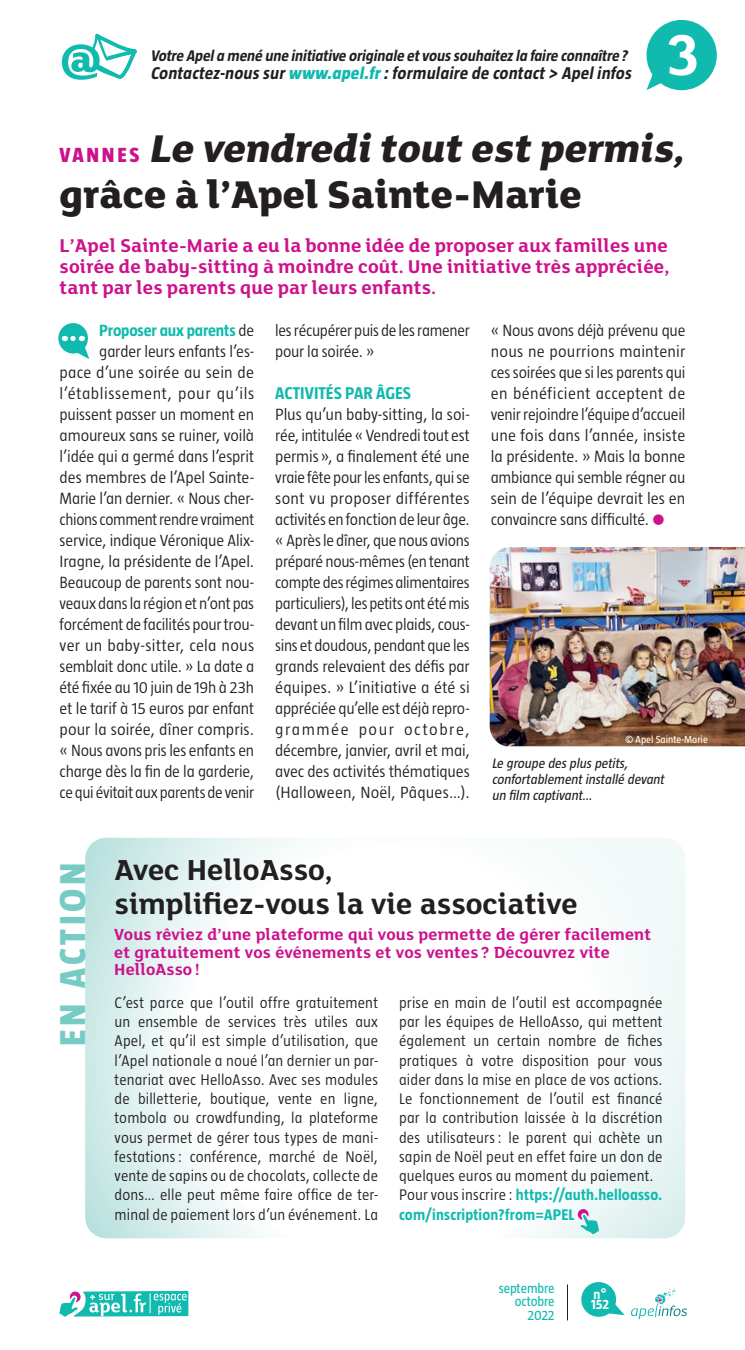
<style>
.page{position:relative;width:745px;height:1350px;background:#fff}
.page>*{position:absolute;margin:0;border:0;box-sizing:border-box;transform-origin:0 0}
.t1{font:700 62.65px "FS Lola";color:#fff}
.t2{font:800 53.9px "FS Lola";color:#10baaf}
.t3{font:italic 800 42px/45.5px "FS Lola";color:#231f20}
.t4{font:800 36.93px "Taz";letter-spacing:.1em;color:#77cbc5}
.t5{font:700 31.5px/33.2px "FS Lola";color:#231f20}
.t6{font:700 20.12px/21px "FS Lola";letter-spacing:.01em;color:#cc128c;text-align:justify}
.t7{font:700 17.5px/17.5px "FS Lola";letter-spacing:.01em;color:#cc128c}
.t8{font:italic 700 17.5px "Taz";color:#231f20}
.t9{font:700 17.5px "Taz";color:#10baaf}
.t10{font:300 16.62px/21px "Taz";letter-spacing:-.01em;color:#231f20;text-align:justify}
.t11{font:300 15.75px/19.2px "Taz";letter-spacing:.01em;color:#231f20;text-align:justify}
.t12{font:italic 700 15.75px "Taz";color:#231f20}
.t13{font:italic 14px/15.8px "Taz";color:#231f20}
.t14{font:14px/13.1px "Taz";letter-spacing:-.005em;color:#10baaf;text-align:right}
.t15{font:700 14px/10.5px "Taz";color:#fff}
.t16{font:10.5px "Taz";color:#fff}
.s1{font-weight:800;color:#10baaf}
.s2{font-family:"Taz";font-style:normal;font-size:21px;color:#cc128c}
.s3{font-style:normal}
.s4{font-weight:700;color:#10baaf}
.s5{font-weight:800;font-size:24.5px;color:#cc128c}
</style>
<div class="page">
<svg style="left:85px;top:837px;width:600px;height:401px"></svg>
<svg style="left:577px;top:1208px;width:21px;height:26px"></svg>
<svg style="left:91px;top:33px;width:46px;height:46px"></svg>
<svg style="left:58px;top:323px;width:30px;height:30px"></svg>
<svg style="left:71px;top:336px;width:18px;height:23px"></svg>
<div style="left:646px;top:20px;width:70px;height:70px;background:#10baaf;border-radius:50%"></div>
<svg style="left:646px;top:55px;width:31px;height:35px"></svg>
<svg style="left:59px;top:1290px;width:129px;height:26px"></svg>
<svg style="left:581px;top:1282px;width:43px;height:35px"></svg>
<hr style="left:566px;top:1284px;width:1px;height:36px;background:#231f20">
<svg style="left:631px;top:1288px;width:55px;height:31px"></svg>
<img style="left:489px;top:547px;width:255px;height:199px">
<h2 class="t2" style="left:60px;top:31px;width:44px">@</h2>
<h1 class="t1" style="left:664px;top:19px;width:36px">3</h1>
<p class="t12" style="left:150px;top:47px;width:481px">Votre Apela mené une initiative originale etvous souhaitez la faire connaître ?</p>
<p class="t8" style="left:150px;top:63px;width:485px">Contactez-nous sur <span class="s1">www.apel.fr</span> : formulaire de contact &gt; Apelinfos</p>
<h3 class="t3" style="left:60px;top:128px;width:634px"><span class="s2">V A N N E S</span> Le vendreditout est permis, <span class="s3">grâce à l’Apel Sainte-Marie</span></h3>
<p class="t6" style="left:60px;top:236px;width:611px">L’Apel Sainte-Marie a eu la bonne idée de proposer aux familles une soirée de baby-sitting à moindre coût. Une initiative très appréciée, tant par les parents que par leurs enfants.</p>
<p class="t10" style="left:60px;top:320px;width:196px;text-align:right"><span class="s4">Proposer aux parents</span> de garder leurs enfants l’es-<br>pace d’une soirée au sein de l’établissement, pour qu’ils puissent passer un moment en amoureux sans se ruiner, voilà l’idée qui a germé dans l’esprit des membres de l’Apel Sainte-<br>Marie l’an dernier. « Nous cher&shy;chions comment rendre vraiment service, indique Véronique Alix-<br>Iragne, la présidente de l’Apel.<br>Beaucoup de parents sont nou&shy;veaux dans la région et n’ont pas forcément de facilités pour trou&shy;ver un baby-sitter, cela nous semblait donc utile. » La date a été fixée au 10 juin de 19h à 23h et le tarif à 15 euros par enfant pour la soirée, dîner compris. « Nous avons pris les enfants en charge dès la fin de la garderie, ce qui évitait aux parents de venir</p>
<p class="t10" style="left:275px;top:320px;width:196px">les récupérer puis de les ramener pour la soirée. »</p>
<p class="t10" style="left:490px;top:320px;width:196px">« Nous avons déjà prévenu que nous ne pourrions maintenir ces soirées que si les parents qui en bénéficient acceptent de venir rejoindre l’équipe d’accueil une fois dans l’année, insiste la présidente. » Mais la bonne ambiance qui semble régner au sein de l’équipe devrait les en convaincre sans difficulté. <span class="s5">•</span></p>
<p class="t9" style="left:275px;top:384px;width:137px">ACTIVITÉS PAR ÂGES</p>
<p class="t10" style="left:275px;top:404px;width:196px">Plus qu’un baby-sitting, la soi&shy;rée, intitulée « Vendredi tout est permis», a finalement été une vraie fête pour les enfants, qui se sont vu proposer différentes activités en fonction de leur âge. « Après le dîner, que nous avions préparé nous-mêmes (en tenant compte des régimes alimentaires particuliers), les petits ont été mis devant un film avec plaids, cous&shy;sins et doudous, pendant que les grands relevaient des défis par équipes. » L’initiative a été si appréciée qu’elle est déjà repro&shy;grammée pour octobre, décembre, janvier, avril et mai, avec des activités thématiques (Halloween, Noël, Pâques…).</p>
<p class="t16" style="left:624px;top:734px;width:84px">© Apel Sainte-Marie</p>
<p class="t13" style="left:491px;top:755px;width:176px">Le groupe des plus petits, confortablementinstallé devant un film captivant…</p>
<h3 class="t4" style="left:54px;top:1045px;width:185px;rotate:-90deg">EN ACTION</h3>
<h3 class="t5" style="left:114px;top:855px;width:464px">Avec HelloAsso,<br>simplifiez-vous la vie associative</h3>
<p class="t7" style="left:114px;top:926px;width:538px">Vous rêviez d’une plateforme qui vous permette de gérer facilement et gratuitement vos événements et vos ventes ? Découvrez vite<br>HelloAsso !</p>
<p class="t11" style="left:114px;top:992px;width:265px">C’est parce que l’outil offre gratuitement un ensemble de services très utiles aux Apel, et qu’il est simple d’utilisation, que l’Apel nationale a noué l’an dernier un par&shy;tenariat avec HelloAsso. Avec ses modules de billetterie, boutique, vente en ligne, tombola ou crowdfunding, la plateforme vous permet de gérer tous types de mani&shy;festations: conférence, marché de Noël, vente de sapins ou de chocolats, collecte de dons… elle peut même faire office de ter&shy;minal de paiement lors d’un événement. La</p>
<p class="t11" style="left:399px;top:992px;width:265px;text-align:left">prise en main de l’outil est accompagnée par les équipes de HelloAsso, qui mettent également un certain nombre de fiches pratiques à votre disposition pour vous aider dans la mise en place de vos actions.<br>Le fonctionnement de l’outil est financé par la contribution laissée à la discrétion des utilisateurs: le parent qui achète un sapin de Noël peut en effet faire un don de quelques euros au moment du paiement.<br>Pour vous inscrire : <span class="s4">https://auth.helloasso. com/inscription?from=APEL</span></p>
<p class="t14" style="left:498px;top:1281px;width:57px">septembre octobre<br>2022</p>
<p class="t15" style="left:590px;top:1288px;width:20px">n°<br>152</p>
</div>
